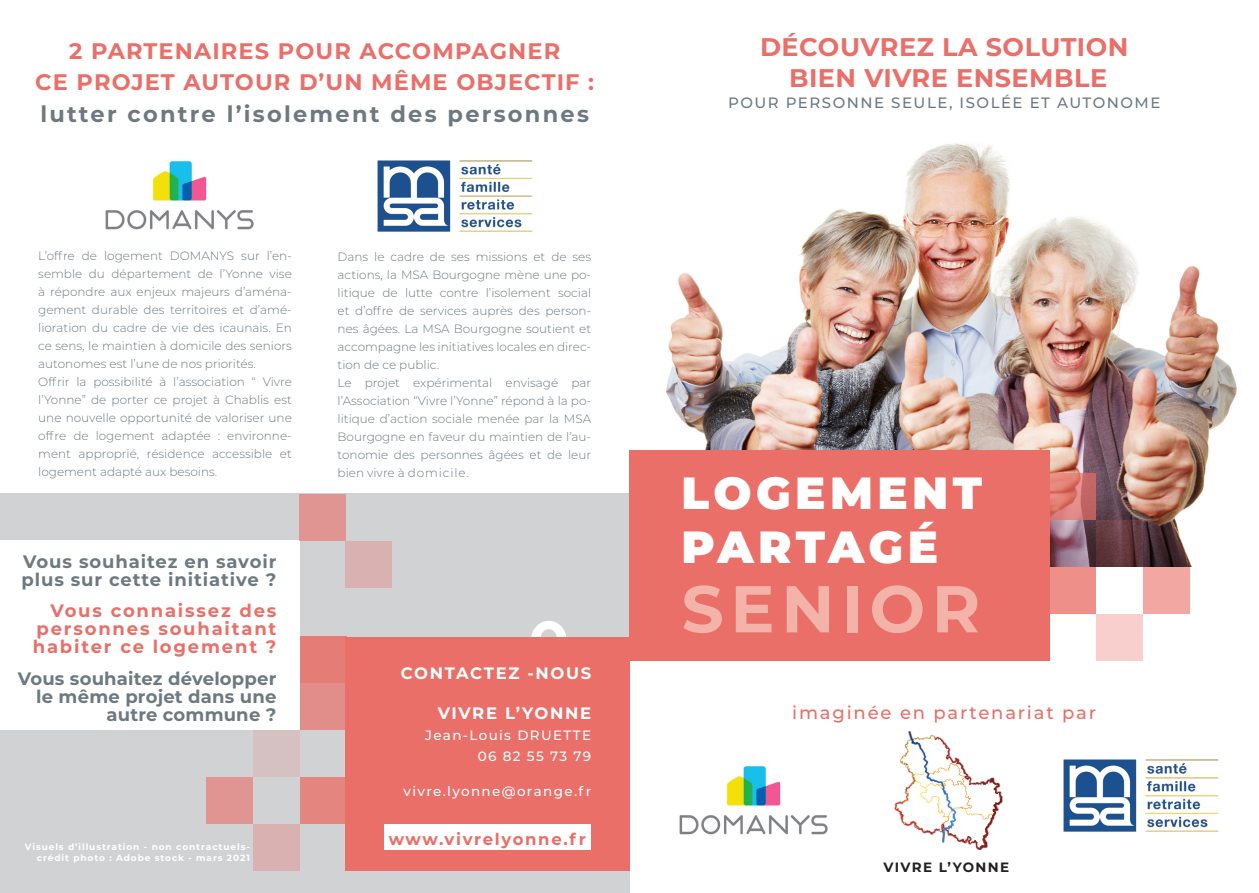
<style>
.page{position:relative;width:1259px;height:893px;background:#fff}
.page>*{position:absolute;margin:0;border:0;box-sizing:border-box;transform-origin:0 0}
._2020{font:700 66px "Montserrat";letter-spacing:.1em;color:#f4b3a8}
.COVER-_BIG_WHITE_TEX{font:900 45px/54px "Montserrat";letter-spacing:.1em;color:#fff}
.FUL_TEXT_COVER{font:700 25.5px/30.6px "Montserrat";letter-spacing:.02em;color:#ea6f68;text-align:center}
.uncover_big__text{font:700 22.5px/31.5px "Montserrat";letter-spacing:.05em;color:#ea6f68;text-align:center}
.uncover_big__text-2{font:700 18px/18px "Montserrat";letter-spacing:.01em;color:#6d7981;text-align:right}
.uncover_big__text-3{font:700 18px/18px "Montserrat";letter-spacing:.1em;color:#ea6f68;text-align:justify}
.uncover_big__text-4{font:700 18px/18px "Montserrat";letter-spacing:.05em;color:#6d7981}
.FUL_TEXT_COVER-2{font:500 18px "Montserrat";letter-spacing:.1em;color:#ea6f68}
.contact_title{font:700 16.5px "Montserrat";letter-spacing:.1em;color:#ea6f68}
.contact_title-2{font:700 16.5px "Montserrat";letter-spacing:.1em;color:#fff}
.adress{font:700 16.5px "Montserrat";letter-spacing:.1em;color:#fff}
.FUL_TEXT_COVER-3{font:500 15px "Montserrat";letter-spacing:.1em;color:#6d7981}
.adress-2{font:500 13.5px "Montserrat";letter-spacing:.1em;color:#fff}
.web{font:500 13.5px "Montserrat";letter-spacing:.1em;color:#fff}
.FUL_TEXT_COVER-4{font:700 13.5px "Montserrat";letter-spacing:.1em;color:#231f20}
.full_text_grey{font:300 12px/18px "Montserrat";color:#6d7981;text-align:justify}
.web-2{font:700 9px/10.8px "Montserrat";letter-spacing:.1em;color:#fff;text-align:right}
.s1{color:#6d7981}
</style>
<div class="page">
<img style="left:626px;top:143px;width:611px;height:424px">
<img style="left:894px;top:731px;width:109px;height:118px">
<div style="left:0;top:494px;width:629px;height:399px;background:#d1d2d4"></div>
<svg style="left:531px;top:621px;width:35px;height:16px"></svg>
<div style="left:629px;top:450px;width:420px;height:211px;background:#ea6f68"></div>
<div style="left:1049px;top:567px;width:47px;height:47px;background:#ee8f89"></div>
<svg style="left:1049px;top:474px;width:47px;height:46px;background:#d67670"></svg>
<svg style="left:1096px;top:520px;width:47px;height:47px;background:#61393e"></svg>
<div style="left:1143px;top:567px;width:46px;height:47px;background:#f2a7a3"></div>
<div style="left:1096px;top:614px;width:47px;height:47px;background:#f8cfcd"></div>
<div style="left:344px;top:637px;width:285px;height:233px;background:#ea6f68"></div>
<div style="left:300px;top:637px;width:47px;height:46px;background:#e67c76"></div>
<div style="left:300px;top:777px;width:47px;height:47px;background:#e48580"></div>
<div style="left:300px;top:683px;width:47px;height:47px;background:#e18e8a"></div>
<div style="left:253px;top:730px;width:47px;height:47px;background:#d5c1c1"></div>
<div style="left:206px;top:777px;width:47px;height:47px;background:#e09592"></div>
<div style="left:253px;top:824px;width:47px;height:46px;background:#d9b1b0"></div>
<div style="left:0;top:541px;width:300px;height:189px;background:#fff"></div>
<div style="left:299px;top:494px;width:46px;height:47px;background:#e09592"></div>
<div style="left:345px;top:541px;width:47px;height:46px;background:#d9b1b0"></div>
<img style="left:679px;top:766px;width:149px;height:69px">
<img style="left:1063px;top:759px;width:156px;height:73px">
<img style="left:105px;top:161px;width:149px;height:69px">
<img style="left:377px;top:160px;width:156px;height:72px">
<div style="left:384px;top:824px;width:207px;height:26px;background:#fff"></div>
<p class="uncover_big__text" style="left:35px;top:34px;width:560px">2 PARTENAIRES POUR ACCOMPAGNER<br>CE PROJET AUTOUR D’UN MÊME OBJECTIF : <span class="s1">lutter contre l’isolement des personnes</span></p>
<p class="full_text_grey" style="left:38px;top:247px;width:255px">L’offre de logement DOMANYS sur l’en&shy;semble du département de l’Yonne vise à répondre aux enjeux majeurs d’aména&shy;gement durable des territoires et d’amé&shy;lioration du cadre de vie des icaunais. En ce sens, le maintien à domicile des seniors autonomes est l’une de nos priorités.</p>
<p class="full_text_grey" style="left:38px;top:373px;width:255px">Offrir la possibilité à l’association “ Vivre l’Yonne” de porter ce projet à Chablis est une nouvelle opportunité de valoriser une offre de logement adaptée : environne&shy;ment approprié, résidence accessible et logement adapté aux besoins.</p>
<p class="uncover_big__text-4" style="left:21px;top:551px;width:256px">Vous souhaitez en savoir plus sur cette initiative ?</p>
<p class="uncover_big__text-3" style="left:33px;top:601px;width:245px;text-indent:18px">Vous connaissez des personnes souhaitant habiter ce logement ?</p>
<p class="uncover_big__text-2" style="left:18px;top:668px;width:260px">Vous souhaitez développer le même projet dans une autre commune ?</p>
<p class="web-2" style="left:25px;top:841px;width:226px">Visuels d’illustration - non contractuels&shy;crédit photo : Adobe stock - mars 2021</p>
<p class="full_text_grey" style="left:338px;top:248px;width:255px">Dans le cadre de ses missions et de ses actions, la MSA Bourgogne mène une po&shy;litique de lutte contre l’isolement social et d’offre de services auprès des person&shy;nes âgées. La MSA Bourgogne soutient et accompagne les initiatives locales en direc&shy;tion de ce public.</p>
<p class="full_text_grey" style="left:338px;top:374px;width:255px">Le projet expérimental envisagé par l’Association “Vivre l’Yonne” répond à la po&shy;litique d’action sociale menée par la MSA Bourgogne en faveur du maintien de l’au&shy;tonomie des personnes âgées et de leur bien vivre à domicile.</p>
<p class="contact_title-2" style="left:401px;top:661px;width:192px">CONTACTEZ -NOUS</p>
<p class="adress" style="left:438px;top:701px;width:155px">VIVRE L’YONNE</p>
<p class="adress-2" style="left:425px;top:725px;width:167px">Jean-Louis DRUETTE</p>
<p class="adress-2" style="left:478px;top:746px;width:115px">06 82 55 73 79</p>
<p class="web" style="left:403px;top:782px;width:189px">vivre.lyonne@orange.fr</p>
<p class="contact_title" style="left:389px;top:827px;width:199px">www.vivrelyonne.fr</p>
<p class="FUL_TEXT_COVER" style="left:760px;top:31px;width:370px">DÉCOUVREZ LA SOLUTION<br>BIEN VIVRE ENSEMBLE</p>
<p class="FUL_TEXT_COVER-3" style="left:728px;top:92px;width:434px">POUR PERSONNE SEULE, ISOLÉE ET AUTONOME</p>
<p class="COVER-_BIG_WHITE_TEX" style="left:681px;top:463px;width:302px">LOGEMENT<br>PARTAGÉ</p>
<p class="_2020" style="left:681px;top:561px;width:300px">SENIOR</p>
<p class="FUL_TEXT_COVER-2" style="left:792px;top:700px;width:305px">imaginée en partenariat par</p>
<p class="FUL_TEXT_COVER-4" style="left:883px;top:857px;width:127px">VIVRE L’YONNE</p>
</div>
